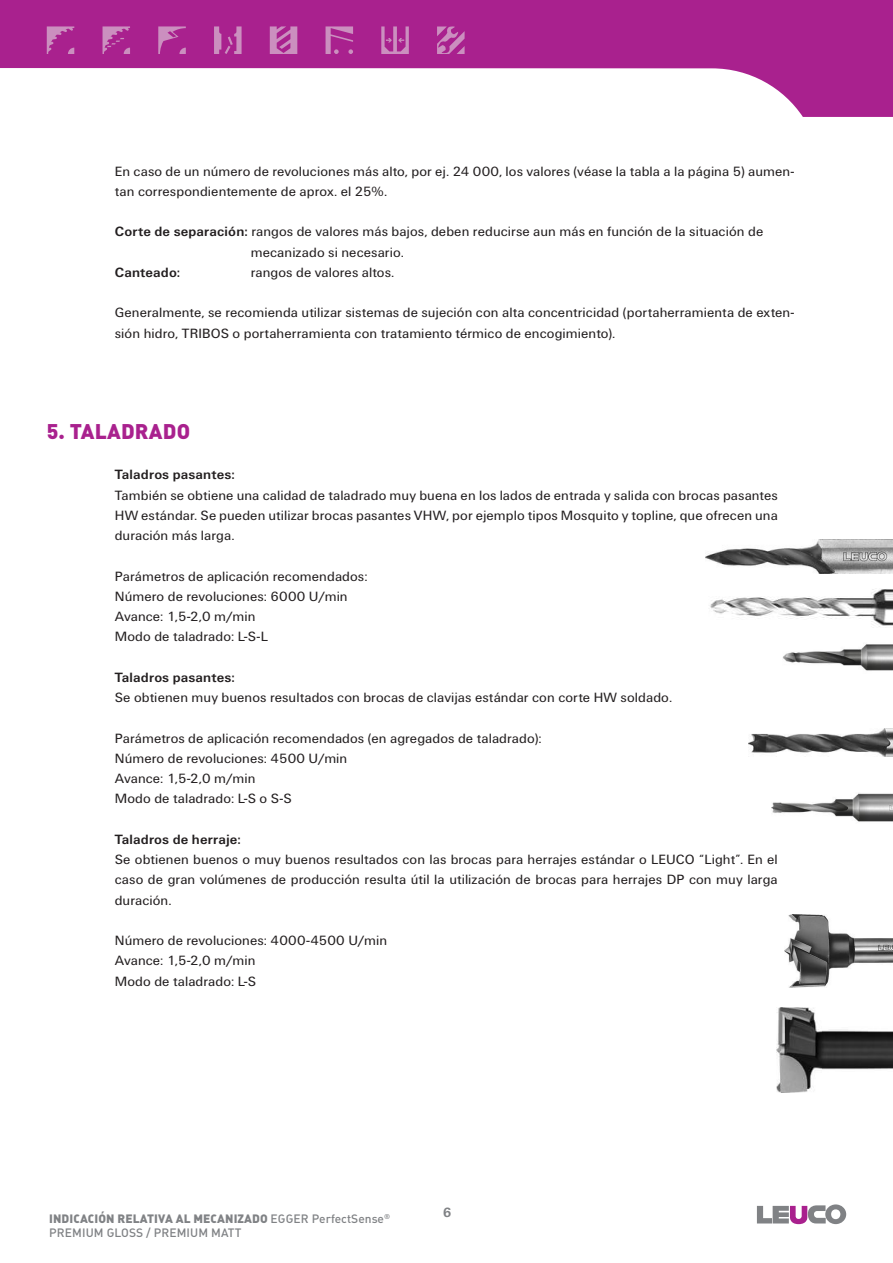
<style>
.page{position:relative;width:893px;height:1263px;background:#fff}
.page>*{position:absolute;margin:0;border:0;box-sizing:border-box;transform-origin:0 0}
.t1{font:900 21px "DIN Pro";letter-spacing:.01em;color:#a9218e}
.t2{font:13.95px/20.2px "LEUCO UN";letter-spacing:.01em;color:#231f20}
.t3{font:700 13.95px "LEUCO UN";letter-spacing:.01em;color:#231f20}
.t4{font:700 13.95px "LEUCO UN";color:#808285}
.t5{font:500 12px/13.5px "DIN Pro";letter-spacing:.01em;color:#808285}
.s1{font-weight:700}
.s2{font-weight:900}
</style>
<div class="page">
<svg style="left:0;top:0;width:893px;height:117px;fill:#a9218e"></svg>
<svg style="left:326px;top:26px;width:27px;height:28px"></svg>
<svg style="left:214px;top:26px;width:28px;height:28px"></svg>
<svg style="left:47px;top:26px;width:27px;height:28px"></svg>
<svg style="left:103px;top:26px;width:27px;height:28px"></svg>
<svg style="left:437px;top:26px;width:28px;height:28px"></svg>
<svg style="left:158px;top:26px;width:28px;height:28px"></svg>
<svg style="left:270px;top:26px;width:27px;height:28px"></svg>
<svg style="left:381px;top:26px;width:28px;height:28px"></svg>
<svg style="left:757px;top:1204px;width:89px;height:20px"></svg>
<img style="left:706px;top:539px;width:187px;height:34px">
<img style="left:710px;top:589px;width:183px;height:38px">
<img style="left:782px;top:644px;width:111px;height:27px">
<img style="left:784px;top:914px;width:109px;height:74px">
<img style="left:777px;top:1007px;width:116px;height:85px">
<img style="left:748px;top:728px;width:145px;height:28px">
<img style="left:772px;top:793px;width:121px;height:29px">
<p class="t2" style="left:115px;top:161px;width:681px">En caso de un número de revoluciones más alto, por ej. 24 000, los valores (véase la tabla a la página 5) aumen&shy;tan correspondientemente de aprox. el 25%.</p>
<p class="t2" style="left:251px;top:222px;width:514px;text-indent:-136px"><span class="s1">Corte de separación:</span> rangos de valores más bajos, deben reducirse aun más en función de la situación de mecanizado si necesario.</p>
<p class="t3" style="left:115px;top:264px;width:67px">Canteado:</p>
<p class="t2" style="left:251px;top:262px;width:145px">rangos de valores altos.</p>
<p class="t2" style="left:115px;top:303px;width:681px">Generalmente, se recomienda utilizar sistemas de sujeción con alta concentricidad (portaherramienta de exten&shy;sión hidro, TRIBOS o portaherramienta con tratamiento térmico de encogimiento).</p>
<h1 class="t1" style="left:47px;top:417px;width:145px">5. TALADRADO</h1>
<p class="t3" style="left:115px;top:467px;width:122px">Taladros pasantes:</p>
<p class="t2" style="left:115px;top:485px;width:665px;text-align:justify">También se obtiene una calidad de taladrado muy buena en los lados de entrada y salida con brocas pasantes HW estándar. Se pueden utilizar brocas pasantes VHW, por ejemplo tipos Mosquito y topline, que ofrecen una duración más larga.</p>
<p class="t2" style="left:115px;top:566px;width:254px">Parámetros de aplicación recomendados:<br>Número de revoluciones: 6000 U/min<br>Avance: 1,5-2,0 m/min<br>Modo de taladrado: L-S-L</p>
<p class="t3" style="left:115px;top:669px;width:122px">Taladros pasantes:</p>
<p class="t2" style="left:115px;top:687px;width:559px">Se obtienen muy buenos resultados con brocas de clavijas estándar con corte HW soldado.</p>
<p class="t2" style="left:115px;top:728px;width:428px">Parámetros de aplicación recomendados (en agregados de taladrado):<br>Número de revoluciones: 4500 U/min<br>Avance: 1,5-2,0 m/min<br>Modo de taladrado: L-S o S-S</p>
<p class="t3" style="left:115px;top:831px;width:128px">Taladros de herraje:</p>
<p class="t2" style="left:115px;top:849px;width:664px;text-align:justify">Se obtienen buenos o muy buenos resultados con las brocas para herrajes estándar o LEUCO “Light”. En el caso de gran volúmenes de producción resulta útil la utilización de brocas para herrajes DP con muy larga duración.</p>
<p class="t2" style="left:115px;top:930px;width:274px">Número de revoluciones: 4000-4500 U/min<br>Avance: 1,5-2,0 m/min<br>Modo de taladrado: L-S</p>
<p class="t5" style="left:49px;top:1212px;width:342px"><span class="s2">INDICACIÓN RELATIVA AL MECANIZADO</span> EGGER PerfectSense<sup>®<br></sup>PREMIUM GLOSS / PREMIUM MATT</p>
<p class="t4" style="left:443px;top:1204px;width:10px">6</p>
</div>
